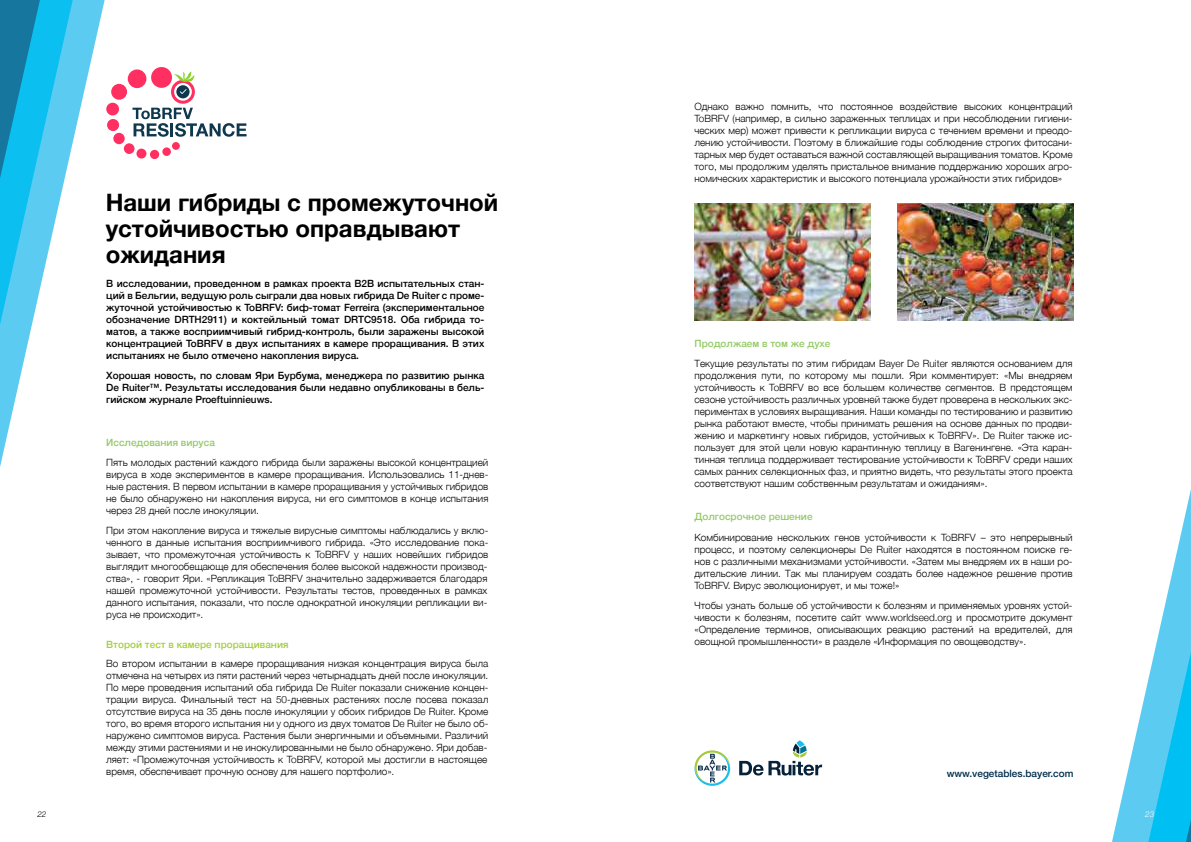
<style>
.page{position:relative;width:1191px;height:842px;background:#fff}
.page>*{position:absolute;margin:0;border:0;box-sizing:border-box;transform-origin:0 0}
.t1{font:700 24px/26px "Helvetica Neue";color:#000}
.t2{font:300 10px/12px "Helvetica Neue";color:#000;text-align:justify}
.t3{font:500 10px/12px "Helvetica Neue";color:#000;text-align:justify}
.t4{font:500 10px "Helvetica Neue";color:#94ca66}
.t5{font:500 10px "Helvetica Neue";color:#a6ce39}
.t6{font:500 10px "Helvetica Neue";color:#002c4a}
.t7{font:italic 300 8px "Helvetica Neue";color:#000}
.t8{font:italic 300 8px "Helvetica Neue";color:#fff}
</style>
<div class="page">
<svg style="left:0;top:0;width:105px;height:467px"></svg>
<svg style="left:0;top:0;width:73px;height:325px"></svg>
<svg style="left:1112px;top:489px;width:79px;height:353px"></svg>
<svg style="left:132px;top:108px;width:114px;height:29px"></svg>
<div style="left:172px;top:142px;width:8px;height:8px;background:#ff3061;border-radius:50%"></div>
<div style="left:162px;top:147px;width:9px;height:9px;background:#ff3061;border-radius:50%"></div>
<div style="left:150px;top:150px;width:9px;height:9px;background:#ff3061;border-radius:50%"></div>
<div style="left:136px;top:149px;width:10px;height:10px;background:#ff3061;border-radius:50%"></div>
<div style="left:124px;top:143px;width:10px;height:11px;background:#ff3061;border-radius:50%"></div>
<div style="left:113px;top:133px;width:12px;height:11px;background:#ff3061;border-radius:50%"></div>
<div style="left:107px;top:119px;width:12px;height:12px;background:#ff3061;border-radius:50%"></div>
<div style="left:106px;top:103px;width:13px;height:12px;background:#ff3061;border-radius:50%"></div>
<div style="left:111px;top:84px;width:16px;height:16px;background:#ff3061;border-radius:50%"></div>
<div style="left:128px;top:69px;width:18px;height:19px;background:#ff3061;border-radius:50%"></div>
<div style="left:151px;top:67px;width:21px;height:21px;background:#ff3061;border-radius:50%"></div>
<svg style="left:171px;top:80px;width:24px;height:24px"></svg>
<svg style="left:174px;top:83px;width:18px;height:18px"></svg>
<svg style="left:174px;top:71px;width:20px;height:27px"></svg>
<img style="left:897px;top:204px;width:176px;height:117px">
<img style="left:694px;top:204px;width:176px;height:117px">
<svg style="left:694px;top:750px;width:36px;height:36px"></svg>
<svg style="left:739px;top:740px;width:83px;height:35px"></svg>
<h1 class="t1" style="left:106px;top:190px;width:394px">Наши гибриды с промежуточной устойчивостью оправдывают ожидания</h1>
<p class="t3" style="left:106px;top:277px;width:380px">В исследовании, проведенном в рамках проекта B2B испытательных стан&shy;ций в Бельгии, ведущую роль сыграли два новых гибрида De Ruiter с проме&shy;жуточной устойчивостью к ToBRFV: биф-томат Ferreira (экспериментальное обозначение DRTH2911) и коктейльный томат DRTC9518. Оба гибрида то&shy;матов, а также восприимчивый гибрид-контроль, были заражены высокой концентрацией ToBRFV в двух испытаниях в камере проращивания. В этих испытаниях не было отмечено накопления вируса.</p>
<p class="t3" style="left:106px;top:369px;width:380px">Хорошая новость, по словам Яри Бурбума, менеджера по развитию рынка De Ruiter™. Результаты исследования были недавно опубликованы в бель&shy;гийском журнале Proeftuinnieuws.</p>
<p class="t4" style="left:106px;top:435px;width:110px">Исследования вируса</p>
<p class="t2" style="left:106px;top:455px;width:384px">Пять молодых растений каждого гибрида были заражены высокой концентрацией вируса в ходе экспериментов в камере проращивания. Использовались 11-днев&shy;ные растения. В первом испытании в камере проращивания у устойчивых гибридов не было обнаружено ни накопления вируса, ни его симптомов в конце испытания через 28 дней после инокуляции.</p>
<p class="t2" style="left:106px;top:523px;width:384px">При этом накопление вируса и тяжелые вирусные симптомы наблюдались у вклю&shy;ченного в данные испытания восприимчивого гибрида. «Это исследование пока&shy;зывает, что промежуточная устойчивость к ToBRFV у наших новейших гибридов выглядит многообещающе для обеспечения более высокой надежности производ&shy;ства», - говорит Яри. «Репликация ToBRFV значительно задерживается благодаря нашей промежуточной устойчивости. Результаты тестов, проведенных в рамках данного испытания, показали, что после однократной инокуляции репликации ви&shy;руса не происходит».</p>
<p class="t5" style="left:106px;top:637px;width:184px">Второй тест в камере проращивания</p>
<p class="t2" style="left:106px;top:656px;width:384px">Во втором испытании в камере проращивания низкая концентрация вируса была отмечена на четырех из пяти растений через четырнадцать дней после инокуляции.<br>По мере проведения испытаний оба гибрида De Ruiter показали снижение концен&shy;трации вируса. Финальный тест на 50-дневных растениях после посева показал отсутствие вируса на 35 день после инокуляции у обоих гибридов De Ruiter. Кроме того, во время второго испытания ни у одного из двух томатов De Ruiter не было об&shy;наружено симптомов вируса. Растения были энергичными и объемными. Различий между этими растениями и не инокулированными не было обнаружено. Яри добав&shy;ляет: «Промежуточная устойчивость к ToBRFV, которой мы достигли в настоящее время, обеспечивает прочную основу для нашего портфолио».</p>
<p class="t2" style="left:694px;top:100px;width:380px">Однако важно помнить, что постоянное воздействие высоких концентраций ToBRFV (например, в сильно зараженных теплицах и при несоблюдении гигиени&shy;ческих мер) может привести к репликации вируса с течением времени и преодо&shy;лению устойчивости. Поэтому в ближайшие годы соблюдение строгих фитосани&shy;тарных мер будет оставаться важной составляющей выращивания томатов. Кроме того, мы продолжим уделять пристальное внимание поддержанию хороших агро&shy;номических характеристик и высокого потенциала урожайности этих гибридов»</p>
<p class="t4" style="left:694px;top:335px;width:138px">Продолжаем в том же духе</p>
<p class="t2" style="left:694px;top:356px;width:380px">Текущие результаты по этим гибридам Bayer De Ruiter являются основанием для продолжения пути, по которому мы пошли. Яри комментирует: «Мы внедряем устойчивость к ToBRFV во все большем количестве сегментов. В предстоящем сезоне устойчивость различных уровней также будет проверена в нескольких экс&shy;периментах в условиях выращивания. Наши команды по тестированию и развитию рынка работают вместе, чтобы принимать решения на основе данных по продви&shy;жению и маркетингу новых гибридов, устойчивых к ToBRFV». De Ruiter также ис&shy;пользует для этой цели новую карантинную теплицу в Вагенингене. «Эта каран&shy;тинная теплица поддерживает тестирование устойчивости к ToBRFV среди наших самых ранних селекционных фаз, и приятно видеть, что результаты этого проекта соответствуют нашим собственным результатам и ожиданиям».</p>
<p class="t4" style="left:694px;top:508px;width:120px">Долгосрочное решение</p>
<p class="t2" style="left:694px;top:530px;width:380px">Комбинирование нескольких генов устойчивости к ToBRFV – это непрерывный процесс, и поэтому селекционеры De Ruiter находятся в постоянном поиске ге&shy;нов с различными механизмами устойчивости. «Затем мы внедряем их в наши ро&shy;дительские линии. Так мы планируем создать более надежное решение против ToBRFV. Вирус эволюционирует, и мы тоже!»</p>
<p class="t2" style="left:694px;top:598px;width:380px">Чтобы узнать больше об устойчивости к болезням и применяемых уровнях устой&shy;чивости к болезням, посетите сайт www.worldseed.org и просмотрите документ «Определение терминов, описывающих реакцию растений на вредителей, для овощной промышленности» в разделе «Информация по овощеводству».</p>
<p class="t6" style="left:946px;top:765px;width:128px">www.vegetables.bayer.com</p>
<p class="t7" style="left:37px;top:807px;width:10px">22</p>
<p class="t8" style="left:1145px;top:807px;width:10px">23</p>
</div>
